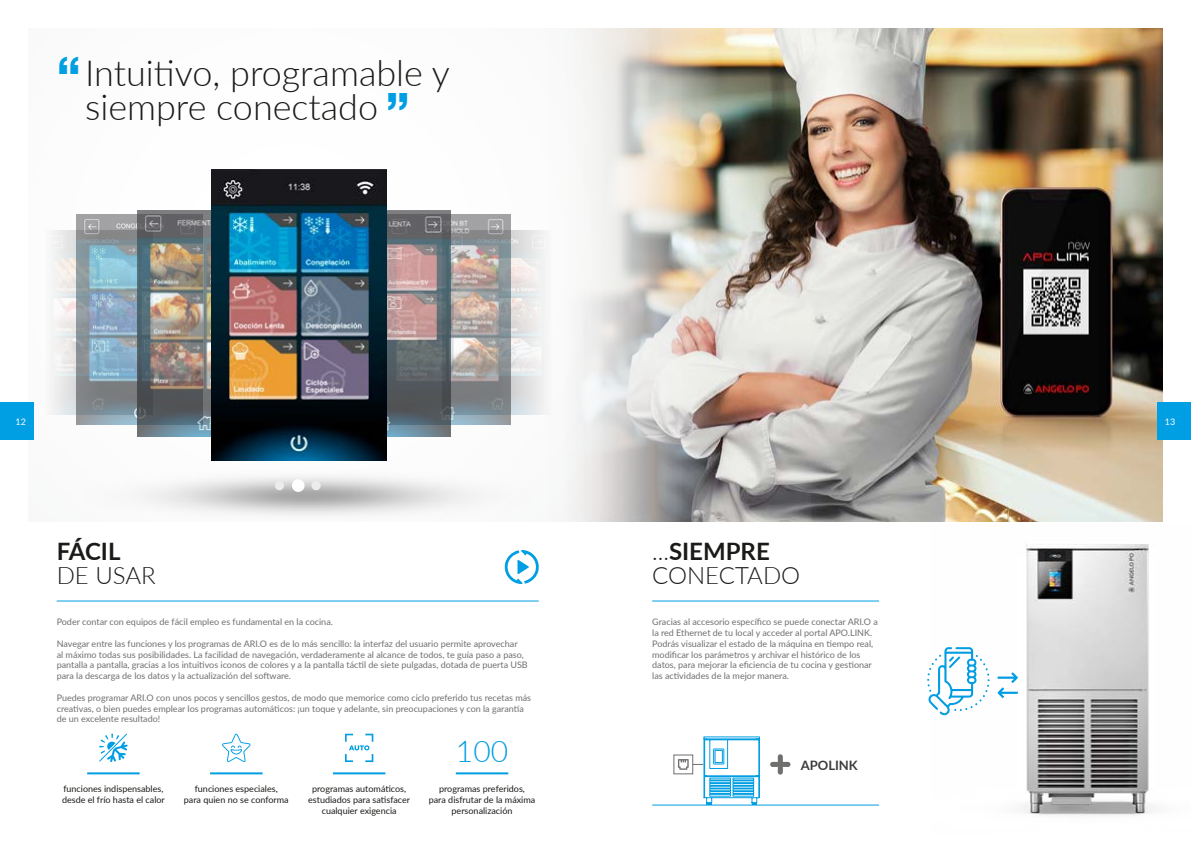
<style>
.page{position:relative;width:1191px;height:842px;background:#fff}
.page>*{position:absolute;margin:0;border:0;box-sizing:border-box;transform-origin:0 0}
.t1{font:800 48px "Helvetica Neue LT Std";color:#009ee3}
.t2{font:300 36px/34px "Lato";color:#1a1a18}
.t3{font:300 30px "Lato";color:#009ee3}
.t4{font:300 24px/24px "Lato";color:#1a1a18}
.t5{font:700 24px "Lato";letter-spacing:-.01em;color:#1a1a18}
.t6{font:700 13px "Lato";color:#3b3b3a}
.t7{font:9px/10.8px "Lato";color:#6f6f6e}
.t8{font:9px/10.8px "Lato";color:#1a1a18;text-align:center}
.t9{font:9px "Lato";color:#fff}
.s1{font-family:"Helvetica Neue LT Std";font-weight:800;font-size:48px;color:#009ee3}
.s2{font-weight:700}
</style>
<div class="page">
<hr style="left:57px;top:600px;width:482px;height:1px;background:#009ee3">
<hr style="left:652px;top:600px;width:227px;height:1px;background:#009ee3">
<hr style="left:87px;top:772px;width:53px;height:2px;background:#009ee3">
<hr style="left:210px;top:772px;width:52px;height:2px;background:#009ee3">
<hr style="left:333px;top:772px;width:52px;height:2px;background:#009ee3">
<hr style="left:456px;top:772px;width:52px;height:2px;background:#009ee3">
<img style="left:548px;top:28px;width:614px;height:494px">
<hr style="left:652px;top:804px;width:227px;height:1px;background:#009ee3">
<svg style="left:927px;top:668px;width:4px;height:36px"></svg>
<img style="left:931px;top:544px;width:224px;height:271px">
<svg style="left:99px;top:734px;width:29px;height:28px"></svg>
<svg style="left:222px;top:734px;width:29px;height:28px"></svg>
<svg style="left:345px;top:734px;width:28px;height:28px"></svg>
<div style="left:673px;top:754px;width:20px;height:20px;background:#fff;border:1px solid #6f6f6e"></div>
<svg style="left:770px;top:754px;width:20px;height:20px"></svg>
<svg style="left:678px;top:736px;width:82px;height:69px"></svg>
<img style="left:137px;top:429px;width:429px;height:93px">
<img style="left:50px;top:230px;width:27px;height:184px">
<img style="left:77px;top:215px;width:60px;height:210px">
<img style="left:137px;top:210px;width:75px;height:226px">
<img style="left:510px;top:230px;width:42px;height:184px">
<img style="left:450px;top:215px;width:60px;height:210px">
<img style="left:386px;top:210px;width:64px;height:226px">
<img style="left:212px;top:169px;width:174px;height:291px">
<div style="left:275px;top:481px;width:9px;height:9px;background:#ececed;border-radius:50%"></div>
<div style="left:292px;top:479px;width:12px;height:13px;background:#fff;border-radius:50%"></div>
<div style="left:311px;top:481px;width:10px;height:9px;background:#ececed;border-radius:50%"></div>
<svg style="left:504px;top:550px;width:35px;height:34px"></svg>
<div style="left:0;top:402px;width:34px;height:38px;background:#009ee3"></div>
<div style="left:1156px;top:402px;width:35px;height:38px;background:#009ee3"></div>
<h2 class="t2" style="left:85px;top:54px;width:366px;text-indent:-28px"><span class="s1">“</span>Intuitivo, programable y siempre conectado</h2>
<h1 class="t1" style="left:410px;top:121px;width:25px;rotate:-180deg">“</h1>
<p class="t9" style="left:16px;top:415px;width:12px">12</p>
<p class="t9" style="left:1165px;top:415px;width:12px">13</p>
<h3 class="t5" style="left:57px;top:534px;width:65px">FÁCIL</h3>
<h3 class="t4" style="left:57px;top:562px;width:101px">DE USAR</h3>
<p class="t7" style="left:57px;top:616px;width:278px">Poder contar con equipos de fácil empleo es fundamental en la cocina.</p>
<p class="t7" style="left:57px;top:638px;width:472px">Navegar entre las funciones y los programas de ARI.O es de lo más sencillo: la interfaz del usuario permite aprovechar<br>al máximo todas sus posibilidades. La facilidad de navegación, verdaderamente al alcance de todos, te guía paso a paso, pantalla a pantalla, gracias a los intuitivos iconos de colores y a la pantalla táctil de siete pulgadas, dotada de puerta USB para la descarga de los datos y la actualización del software.</p>
<p class="t7" style="left:57px;top:692px;width:476px">Puedes programar ARI.O con unos pocos y sencillos gestos, de modo que memorice como ciclo preferido tus recetas más creativas, o bien puedes emplear los programas automáticos: ¡un toque y adelante, sin preocupaciones y con la garantía de un excelente resultado!</p>
<h3 class="t3" style="left:456px;top:730px;width:54px">100</h3>
<p class="t8" style="left:62px;top:783px;width:104px;text-align:left">funciones indispensables, desde el frío hasta el calor</p>
<p class="t8" style="left:184px;top:783px;width:106px">funciones especiales,<br>para quien no se conforma</p>
<p class="t8" style="left:308px;top:783px;width:104px">programas automáticos, estudiados para satisfacer cualquier exigencia</p>
<p class="t8" style="left:429px;top:783px;width:108px">programas preferidos,<br>para disfrutar de la máxima personalización</p>
<h3 class="t4" style="left:652px;top:538px;width:149px">...<span class="s2">SIEMPRE<br></span>CONECTADO</h3>
<p class="t7" style="left:652px;top:616px;width:227px">Gracias al accesorio específico se puede conectar ARI.O a la red Ethernet de tu local y acceder al portal APO.LINK.<br>Podrás visualizar el estado de la máquina en tiempo real, modificar los parámetros y archivar el histórico de los datos, para mejorar la eficiencia de tu cocina y gestionar las actividades de la mejor manera.</p>
<h3 class="t6" style="left:800px;top:755px;width:59px">APOLINK</h3>
</div>
